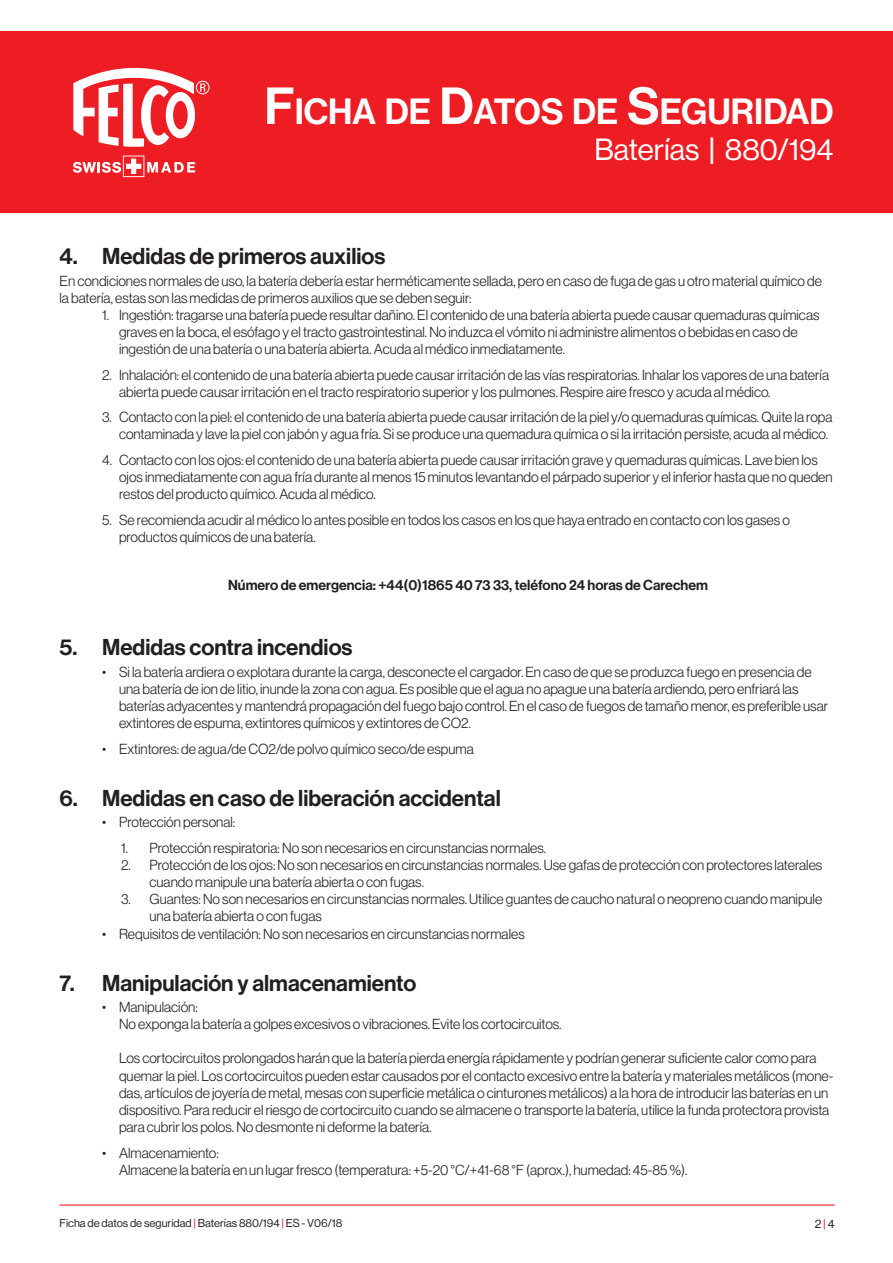
<style>
.page{position:relative;width:893px;height:1263px;background:#fff}
.page>*{position:absolute;margin:0;border:0;box-sizing:border-box;transform-origin:0 0}
.t1{font:35.7px "N Haas Grotesk DS Pro 65 Md";color:#fff}
.t2{font:30px "N Haas Grotesk DS Pro 55 Rg";color:#fff}
.Heading_1{font:22.5px "N Haas Grotesk DS Pro 65 Md";color:#231f20}
.t3{font:14.25px/17.1px "N Haas Grotesk DS Pro 45 Lt";color:#231f20}
.Heading_2{font:14.25px "N Haas Grotesk DS Pro 65 Md";color:#231f20}
.t4{font:12px "N Haas Grotesk DS Pro 55 Rg";color:#231f20}
.t5{font:11.25px "N Haas Grotesk DS Pro 55 Rg";color:#231f20}
.s1{font-size:51px}
.s2{font-family:"N Haas Grotesk DS Pro 65 Md"}
.s3{color:#ee1d23}
</style>
<div class="page">
<div style="left:0;top:31px;width:893px;height:182px;background:#ee1d23"></div>
<svg style="left:73px;top:67px;width:137px;height:80px"></svg>
<svg style="left:73px;top:156px;width:122px;height:21px"></svg>
<hr style="left:60px;top:1204px;width:775px;height:1px;background:#ee1d23">
<h1 class="t1" style="left:264px;top:91px;width:571px"><span class="s1">F</span>ICHA DE <span class="s1">D</span>ATOS DE <span class="s1">S</span>EGURIDAD</h1>
<h2 class="t2" style="left:594px;top:132px;width:241px">Baterías <span class="s2">|</span> 880/194</h2>
<p class="Heading_1" style="left:60px;top:243px;width:327px">4. Medidas de primeros auxilios</p>
<p class="t3" style="left:60px;top:272px;width:764px">En condiciones normales de uso, la batería debería estar herméticamente sellada, pero en caso de fuga de gas u otro material químico de la batería, estas son las medidas de primeros auxilios que se deben seguir:</p>
<p class="t3" style="left:119px;top:306px;width:702px;text-indent:-17px">1. Ingestión: tragarse una batería puede resultar dañino. El contenido de una batería abierta puede causar quemaduras químicas graves en la boca, el esófago y el tracto gastrointestinal. No induzca el vómito ni administre alimentos o bebidas en caso de ingestión de una batería o una batería abierta. Acuda al médico inmediatamente.</p>
<p class="t3" style="left:119px;top:366px;width:711px;text-indent:-17px">2. Inhalación: el contenido de una batería abierta puede causar irritación de las vías respiratorias. Inhalar los vapores de una batería abierta puede causar irritación en el tracto respiratorio superior y los pulmones. Respire aire fresco y acuda al médico.</p>
<p class="t3" style="left:119px;top:409px;width:715px;text-indent:-17px">3. Contacto con la piel: el contenido de una batería abierta puede causar irritación de la piel y/o quemaduras químicas. Quite la ropa contaminada y lave la piel con jabón y agua fría. Si se produce una quemadura química o si la irritación persiste, acuda al médico.</p>
<p class="t3" style="left:119px;top:451px;width:715px;text-indent:-17px">4. Contacto con los ojos: el contenido de una batería abierta puede causar irritación grave y quemaduras químicas. Lave bien los ojos inmediatamente con agua fría durante al menos 15 minutos levantando el párpado superior y el inferior hasta que no queden restos del producto químico. Acuda al médico.</p>
<p class="t3" style="left:119px;top:511px;width:672px;text-indent:-17px">5. Se recomienda acudir al médico lo antes posible en todos los casos en los que haya entrado en contacto con los gases o productos químicos de una batería.</p>
<p class="Heading_2" style="left:228px;top:577px;width:481px">Número de emergencia: +44(0)1865 40 73 33, teléfono 24 horas de Carechem</p>
<p class="Heading_1" style="left:60px;top:634px;width:294px">5. Medidas contra incendios</p>
<p class="t3" style="left:119px;top:663px;width:711px;text-indent:-17px">• Si la batería ardiera o explotara durante la carga, desconecte el cargador. En caso de que se produzca fuego en presencia de una batería de ion de litio, inunde la zona con agua. Es posible que el agua no apague una batería ardiendo, pero enfriará las baterías adyacentes y mantendrá propagación del fuego bajo control. En el caso de fuegos de tamaño menor, es preferible usar extintores de espuma, extintores químicos y extintores de CO2.</p>
<p class="t3" style="left:102px;top:740px;width:373px">• Extintores: de agua/de CO2/de polvo químico seco/de espuma</p>
<p class="Heading_1" style="left:60px;top:785px;width:443px">6. Medidas en caso de liberación accidental</p>
<p class="t3" style="left:102px;top:814px;width:135px">• Protección personal:</p>
<p class="t3" style="left:121px;top:839px;width:427px">1. Protección respiratoria: No son necesarios en circunstancias normales.</p>
<p class="t3" style="left:150px;top:857px;width:674px;text-indent:-28px">2. Protección de los ojos: No son necesarios en circunstancias normales. Use gafas de protección con protectores laterales cuando manipule una batería abierta o con fugas.</p>
<p class="t3" style="left:150px;top:891px;width:674px;text-indent:-28px">3. Guantes: No son necesarios en circunstancias normales. Utilice guantes de caucho natural o neopreno cuando manipule una batería abierta o con fugas</p>
<p class="t3" style="left:102px;top:925px;width:424px">• Requisitos de ventilación: No son necesarios en circunstancias normales</p>
<p class="Heading_1" style="left:60px;top:970px;width:358px">7. Manipulación y almacenamiento</p>
<p class="t3" style="left:119px;top:999px;width:444px;text-indent:-17px">• Manipulación:<br>No exponga la batería a golpes excesivos o vibraciones. Evite los cortocircuitos.</p>
<p class="t3" style="left:119px;top:1050px;width:716px">Los cortocircuitos prolongados harán que la batería pierda energía rápidamente y podrían generar suficiente calor como para quemar la piel. Los cortocircuitos pueden estar causados por el contacto excesivo entre la batería y materiales metálicos (mone&shy;das, artículos de joyería de metal, mesas con superficie metálica o cinturones metálicos) a la hora de introducir las baterías en un dispositivo. Para reducir el riesgo de cortocircuito cuando se almacene o transporte la batería, utilice la funda protectora provista para cubrir los polos. No desmonte ni deforme la batería.</p>
<p class="t3" style="left:119px;top:1144px;width:570px;text-indent:-17px">• Almacenamiento:<br>Almacene la batería en un lugar fresco (temperatura: +5-20 °C/+41-68 °F (aprox.), humedad: 45-85 %).</p>
<p class="t5" style="left:60px;top:1217px;width:284px">Ficha de datos de seguridad <span class="s3">|</span> Baterías 880/194 <span class="s3">|</span> ES - V06/18</p>
<p class="t4" style="left:815px;top:1216px;width:21px">2 <span class="s3">|</span> 4</p>
</div>
